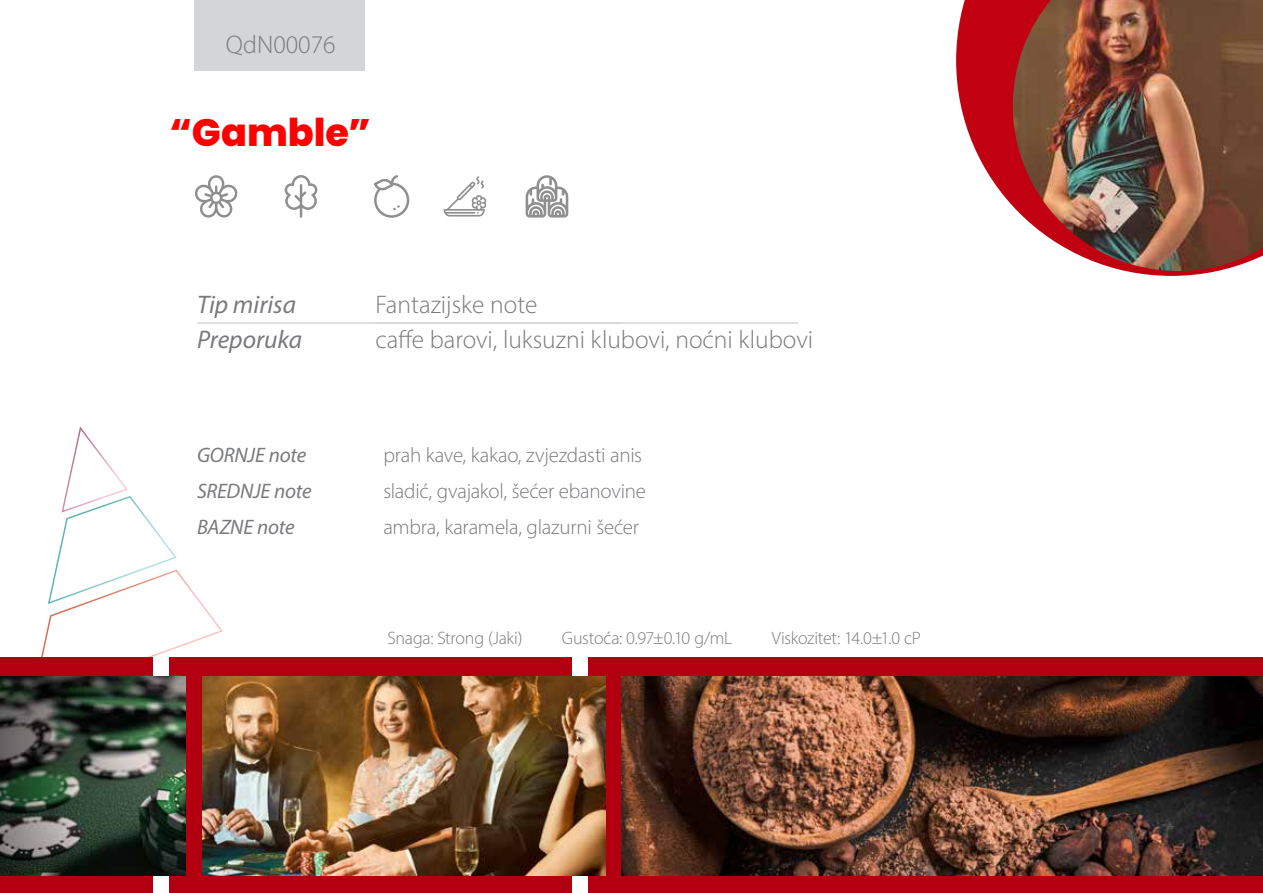
<style>
.page{position:relative;width:1263px;height:893px;background:#fff}
.page>*{position:absolute;margin:0;border:0;box-sizing:border-box;transform-origin:0 0}
.t1{font:800 38.25px "Poppins";color:#f00}
.t2{font:300 25.5px/34.5px "Myriad Pro";color:#797a7d}
.t3{font:italic 25.5px/34.5px "Myriad Pro";color:#797a7d}
.t4{font:300 21px/36px "Myriad Pro";letter-spacing:-.015em;color:#797a7d}
.t5{font:italic 21px/36px "Myriad Pro";letter-spacing:-.015em;color:#797a7d}
.t6{font:300 18px "Myriad Pro";letter-spacing:-.015em;color:#797a7d}
</style>
<div class="page">
<svg style="left:956px;top:0;width:261px;height:276px;fill:#c10011"></svg>
<svg style="left:31px;top:426px;width:193px;height:250px"></svg>
<div style="left:194px;top:0;width:170px;height:70px;background:#d3d5d6"></div>
<div style="left:0;top:658px;width:153px;height:235px;background:#b30011"></div>
<div style="left:170px;top:658px;width:402px;height:235px;background:#b30011"></div>
<div style="left:589px;top:658px;width:674px;height:235px;background:#b30011"></div>
<img style="left:0;top:676px;width:186px;height:200px">
<img style="left:203px;top:676px;width:402px;height:200px">
<img style="left:622px;top:676px;width:641px;height:200px">
<hr style="left:197px;top:322px;width:423px;height:2px;background:#d3d5d6">
<hr style="left:375px;top:322px;width:423px;height:2px;background:#d3d5d6">
<img style="left:1013px;top:0;width:250px;height:271px">
<svg style="left:195px;top:175px;width:43px;height:43px"></svg>
<svg style="left:285px;top:175px;width:32px;height:43px"></svg>
<svg style="left:374px;top:175px;width:35px;height:43px"></svg>
<svg style="left:443px;top:176px;width:43px;height:41px"></svg>
<svg style="left:526px;top:175px;width:42px;height:43px"></svg>
<p class="t2" style="left:226px;top:27px;width:111px">QdN00076</p>
<h1 class="t1" style="left:170px;top:110px;width:203px">“Gamble”</h1>
<p class="t3" style="left:197px;top:287px;width:107px">Tip mirisa<br>Preporuka</p>
<p class="t2" style="left:375px;top:287px;width:439px">Fantazijske note<br>caffe barovi, luksuzni klubovi, noćni klubovi</p>
<p class="t5" style="left:197px;top:437px;width:116px">GORNJE note<br>SREDNJE note<br>BAZNE note</p>
<p class="t4" style="left:383px;top:437px;width:264px">prah kave, kakao, zvjezdasti anis sladić, gvajakol, šećer ebanovine ambra, karamela, glazurni šećer</p>
<p class="t6" style="left:388px;top:627px;width:136px">Snaga: Strong (Jaki)</p>
<p class="t6" style="left:562px;top:627px;width:172px">Gustoća: 0.97±0.10 g/mL</p>
<p class="t6" style="left:772px;top:627px;width:151px">Viskozitet: 14.0±1.0 cP</p>
</div>
